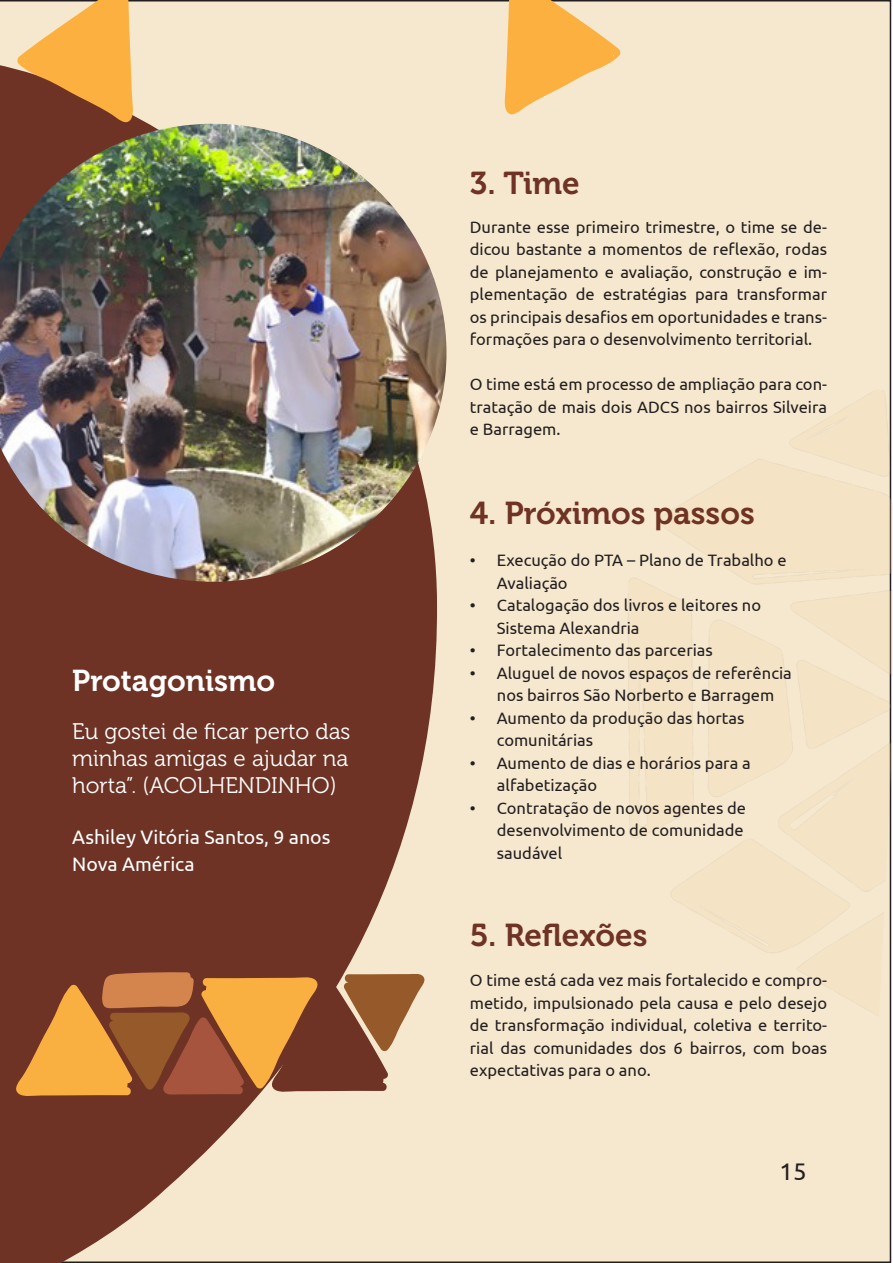
<style>
.page{position:relative;width:893px;height:1263px;background:#fff}
.page>*{position:absolute;margin:0;border:0;box-sizing:border-box;transform-origin:0 0}
.t1{font:31.5px "Museo 700";color:#6e3325}
.t2{font:30px "Museo 700";color:#fff}
.t3{font:24px "Ubuntu";color:#231f20}
.t4{font:22.5px/27px "Museo 300";color:#fff;text-align:justify}
.t5{font:19.5px/27px "Ubuntu";color:#fff}
.t6{font:16.5px/22.5px "Ubuntu";color:#231f20}
</style>
<div class="page">
<div style="left:0;top:0;width:891px;height:1263px;background:#f6e8ce"></div>
<img style="left:608px;top:378px;width:285px;height:662px">
<svg style="left:503px;top:0;width:118px;height:119px;background:#f7c67a"></svg>
<svg style="left:0;top:31px;width:439px;height:1232px;background:#986b59"></svg>
<svg style="left:0;top:972px;width:426px;height:125px;background:#b07240"></svg>
<img style="left:0;top:124px;width:446px;height:458px">
<svg style="left:17px;top:0;width:117px;height:127px;background:#d49851"></svg>
<h2 class="t2" style="left:72px;top:664px;width:204px">Protagonismo</h2>
<h3 class="t4" style="left:72px;top:719px;width:280px">Eu gostei de ficar perto das minhas amigas e ajudar na horta”. (ACOLHENDINHO)</h3>
<p class="t5" style="left:72px;top:823px;width:260px">Ashiley Vitória Santos, 9 anos<br>Nova América</p>
<h1 class="t1" style="left:470px;top:166px;width:111px">3. Time</h1>
<p class="t6" style="left:470px;top:215px;width:359px;text-align:justify">Durante esse primeiro trimestre, o time se de&shy;dicou bastante a momentos de reflexão, rodas de planejamento e avaliação, construção e im&shy;plementação de estratégias para transformar os principais desafios em oportunidades e trans&shy;formações para o desenvolvimento territorial.</p>
<p class="t6" style="left:470px;top:372px;width:359px;text-align:justify">O time está em processo de ampliação para con&shy;tratação de mais dois ADCS nos bairros Silveira e Barragem.</p>
<h1 class="t1" style="left:470px;top:495px;width:286px">4. Próximos passos</h1>
<p class="t6" style="left:497px;top:548px;width:291px;text-indent:-27px">• Execução do PTA – Plano de Trabalho e<br>Avaliação</p>
<p class="t6" style="left:497px;top:593px;width:266px;text-indent:-27px">• Catalogação dos livros e leitores no<br>Sistema Alexandria</p>
<p class="t6" style="left:470px;top:638px;width:245px">• Fortalecimento das parcerias</p>
<p class="t6" style="left:470px;top:661px;width:323px;text-align:center">• Aluguel de novos espaços de referência nos bairros São Norberto e Barragem</p>
<p class="t6" style="left:497px;top:706px;width:249px;text-indent:-27px">• Aumento da produção das hortas comunitárias</p>
<p class="t6" style="left:497px;top:751px;width:255px;text-indent:-27px">• Aumento de dias e horários para a alfabetização</p>
<p class="t6" style="left:497px;top:796px;width:251px;text-indent:-27px">• Contratação de novos agentes de desenvolvimento de comunidade saudável</p>
<h1 class="t1" style="left:470px;top:917px;width:179px">5. Reflexões</h1>
<p class="t6" style="left:470px;top:968px;width:359px;text-align:justify">O time está cada vez mais fortalecido e compro&shy;metido, impulsionado pela causa e pelo desejo de transformação individual, coletiva e territo&shy;rial das comunidades dos 6 bairros, com boas expectativas para o ano.</p>
<h3 class="t3" style="left:779px;top:1156px;width:29px">15</h3>
</div>
